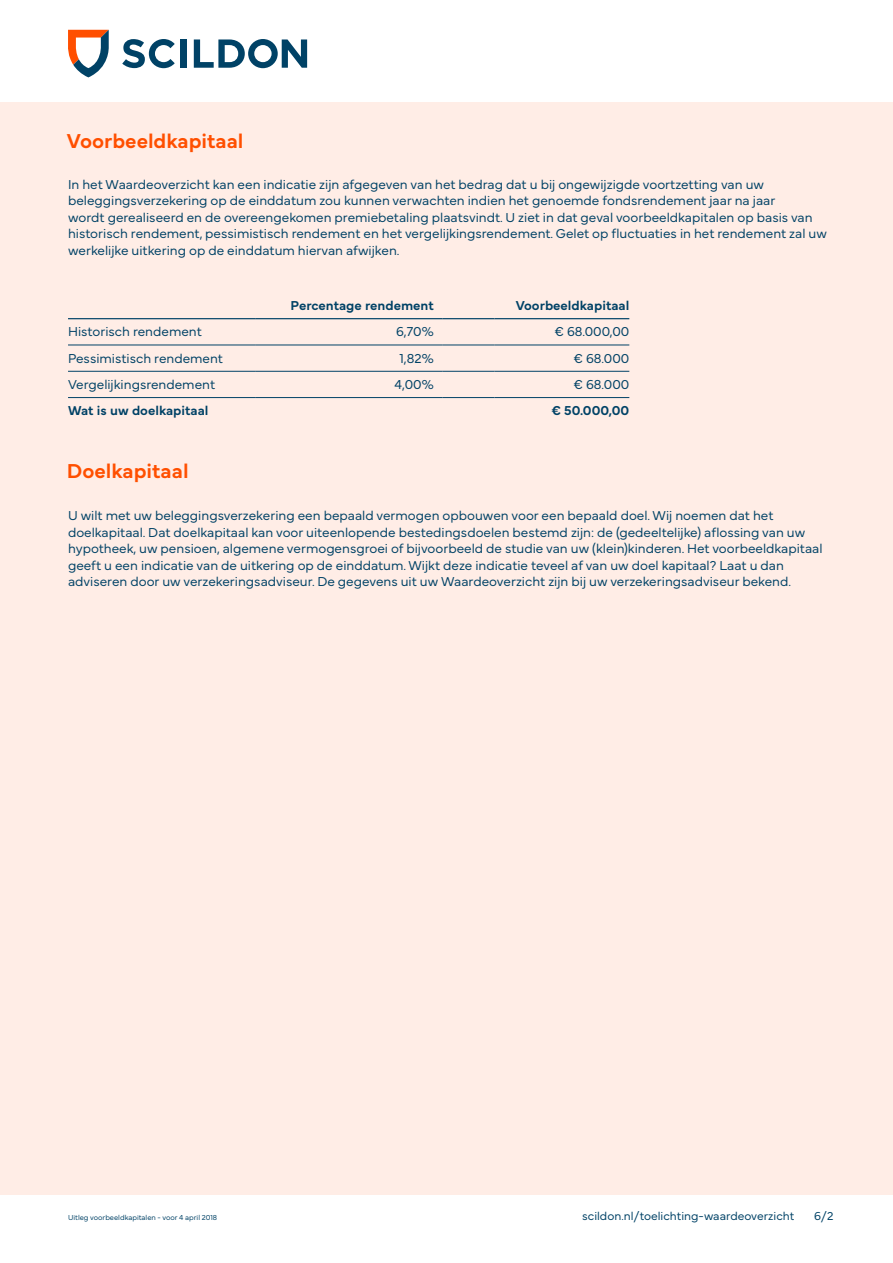
<style>
.page{position:relative;width:893px;height:1263px;background:#fff}
.page>*{position:absolute;margin:0;border:0;box-sizing:border-box;transform-origin:0 0}
.t1{font:600 21px "Mundial";color:#ff4f00}
.t2{font:300 13.5px/16.5px "Mundial";color:#004266}
.t3{font:600 13.5px "Mundial";color:#004266}
.t4{font:300 12px "Mundial";color:#004266}
.t5{font:300 7.5px "Mundial";color:#004266}
</style>
<div class="page">
<div style="left:0;top:102px;width:893px;height:1093px;background:#ffede6"></div>
<hr style="left:68px;top:397px;width:187px;height:1px;background:#004266">
<hr style="left:255px;top:397px;width:187px;height:1px;background:#004266">
<hr style="left:442px;top:397px;width:52px;height:1px;background:#004266">
<hr style="left:494px;top:397px;width:135px;height:1px;background:#004266">
<hr style="left:68px;top:318px;width:187px;height:1px;background:#004266">
<hr style="left:255px;top:318px;width:187px;height:1px;background:#004266">
<hr style="left:442px;top:318px;width:52px;height:1px;background:#004266">
<hr style="left:494px;top:318px;width:135px;height:1px;background:#004266">
<hr style="left:68px;top:345px;width:187px;height:1px;background:#004266">
<hr style="left:255px;top:345px;width:187px;height:1px;background:#004266">
<hr style="left:442px;top:345px;width:52px;height:1px;background:#004266">
<hr style="left:494px;top:345px;width:135px;height:1px;background:#004266">
<hr style="left:68px;top:371px;width:187px;height:1px;background:#004266">
<hr style="left:255px;top:371px;width:187px;height:1px;background:#004266">
<hr style="left:442px;top:371px;width:52px;height:1px;background:#004266">
<hr style="left:494px;top:371px;width:135px;height:1px;background:#004266">
<svg style="left:68px;top:30px;width:41px;height:47px"></svg>
<div style="left:180px;top:39px;width:7px;height:29px;background:#004266"></div>
<svg style="left:194px;top:39px;width:113px;height:29px"></svg>
<svg style="left:122px;top:39px;width:53px;height:29px"></svg>
<h1 class="t1" style="left:67px;top:124px;width:178px">Voorbeeldkapitaal</h1>
<p class="t2" style="left:68px;top:175px;width:760px">In het Waardeoverzicht kan een indicatie zijn afgegeven van het bedrag dat u bij ongewijzigde voortzetting van uw beleggingsverzekering op de einddatum zou kunnen verwachten indien het genoemde fondsrendement jaar na jaar<br>wordt gerealiseerd en de overeengekomen premiebetaling plaatsvindt. U ziet in dat geval voorbeeldkapitalen op basis van historisch rendement, pessimistisch rendement en het vergelijkingsrendement. Gelet op fluctuaties in het rendement zal uw werkelijke uitkering op de einddatum hiervan afwijken.</p>
<p class="t3" style="left:291px;top:295px;width:145px">Percentage rendement</p>
<p class="t3" style="left:516px;top:295px;width:115px">Voorbeeldkapitaal</p>
<p class="t2" style="left:68px;top:322px;width:135px">Historisch rendement</p>
<p class="t2" style="left:396px;top:322px;width:39px">6,70%</p>
<p class="t2" style="left:554px;top:322px;width:76px">€ 68.000,00</p>
<p class="t2" style="left:68px;top:349px;width:156px">Pessimistisch rendement</p>
<p class="t2" style="left:400px;top:349px;width:36px">1,82%</p>
<p class="t2" style="left:573px;top:349px;width:57px">€ 68.000</p>
<p class="t2" style="left:68px;top:375px;width:149px">Vergelijkingsrendement</p>
<p class="t2" style="left:395px;top:375px;width:41px">4,00%</p>
<p class="t2" style="left:573px;top:375px;width:57px">€ 68.000</p>
<p class="t3" style="left:68px;top:400px;width:142px">Wat is uw doelkapitaal</p>
<p class="t3" style="left:551px;top:400px;width:79px">€ 50.000,00</p>
<h1 class="t1" style="left:67px;top:454px;width:123px">Doelkapitaal</h1>
<p class="t2" style="left:68px;top:506px;width:756px">U wilt met uw beleggingsverzekering een bepaald vermogen opbouwen voor een bepaald doel. Wij noemen dat het doelkapitaal. Dat doelkapitaal kan voor uiteenlopende bestedingsdoelen bestemd zijn: de (gedeeltelijke) aflossing van uw hypotheek, uw pensioen, algemene vermogensgroei of bijvoorbeeld de studie van uw (klein)kinderen. Het voorbeeldkapitaal geeft u een indicatie van de uitkering op de einddatum. Wijkt deze indicatie teveel af van uw doel kapitaal? Laat u dan adviseren door uw verzekeringsadviseur. De gegevens uit uw Waardeoverzicht zijn bij uw verzekeringsadviseur bekend.</p>
<p class="t5" style="left:68px;top:1211px;width:151px">Uitleg voorbeeldkapitalen - voor 4 april 2018</p>
<p class="t4" style="left:582px;top:1206px;width:214px">scildon.nl/toelichting-waardeoverzicht</p>
<p class="t4" style="left:814px;top:1206px;width:21px">6/2</p>
</div>
